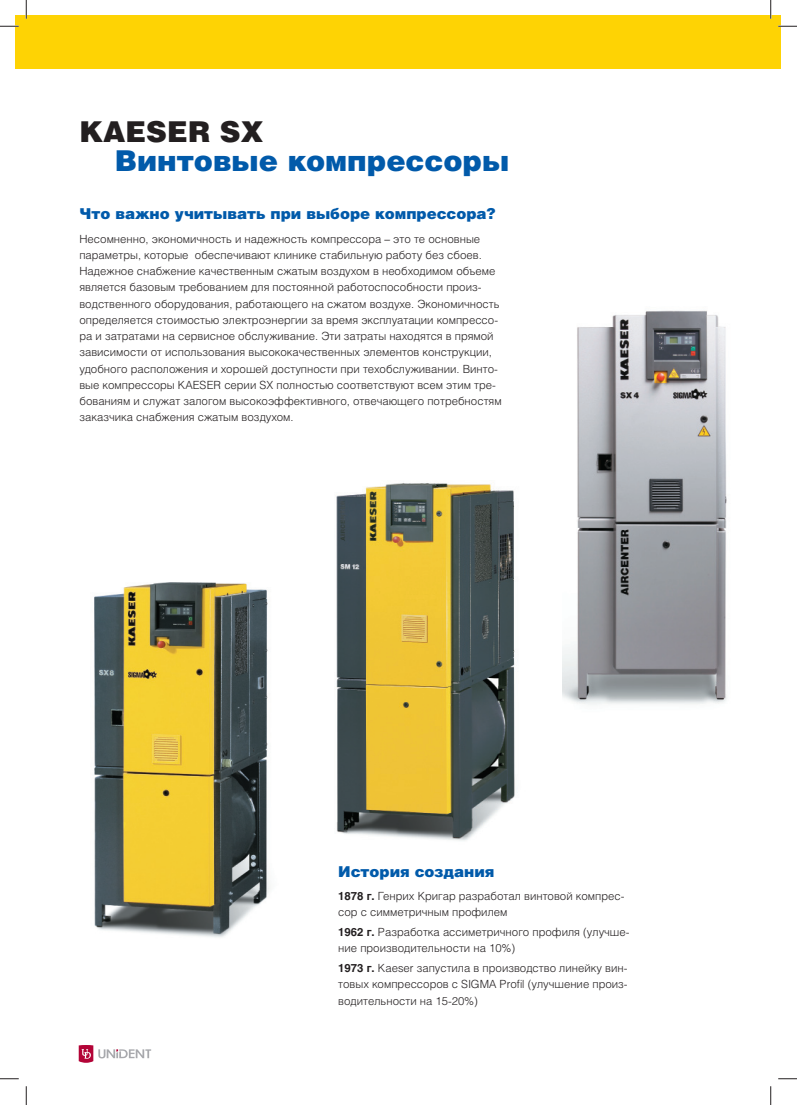
<style>
.page{position:relative;width:797px;height:1105px;background:#fff}
.page>*{position:absolute;margin:0;border:0;box-sizing:border-box;transform-origin:0 0}
.t1{font:900 28.75px "Helios Std";color:#015aaa}
.t2{font:900 28.75px "Helios Std";color:#231f20}
.t3{font:900 15px "Helios Std";color:#015aaa}
.t4{font:300 11.25px/16.2px "Helios Std";color:#231f20}
.s1{font-weight:700}
</style>
<div class="page">
<div style="left:16px;top:16px;width:765px;height:53px;background:#fed304"></div>
<svg style="left:79px;top:1045px;width:72px;height:18px"></svg>
<img style="left:562px;top:310px;width:165px;height:395px">
<img style="left:94px;top:582px;width:176px;height:356px">
<img style="left:336px;top:482px;width:179px;height:359px">
<svg style="left:0;top:25px;width:19px;height:2px"></svg>
<svg style="left:778px;top:25px;width:19px;height:2px"></svg>
<svg style="left:0;top:1078px;width:19px;height:1px"></svg>
<svg style="left:778px;top:1078px;width:19px;height:1px"></svg>
<svg style="left:25px;top:0;width:2px;height:19px"></svg>
<svg style="left:25px;top:1086px;width:2px;height:19px"></svg>
<svg style="left:770px;top:0;width:1px;height:19px"></svg>
<svg style="left:770px;top:1086px;width:1px;height:19px"></svg>
<h1 class="t2" style="left:79px;top:122px;width:185px">KAESER SX</h1>
<h1 class="t1" style="left:115px;top:150px;width:396px">Винтовые компрессоры</h1>
<h2 class="t3" style="left:79px;top:209px;width:418px">Что важно учитывать при выборе компрессора?</h2>
<p class="t4" style="left:79px;top:232px;width:423px">Несомненно, экономичность и надежность компрессора – это те основные параметры, которые обеспечивают клинике стабильную работу без сбоев.<br>Надежное снабжение качественным сжатым воздухом в необходимом объеме является базовым требованием для постоянной работоспособности произ&shy;водственного оборудования, работающего на сжатом воздухе. Экономичность определяется стоимостью электроэнергии за время эксплуатации компрессо&shy;ра и затратами на сервисное обслуживание. Эти затраты находятся в прямой зависимости от использования высококачественных элементов конструкции, удобного расположения и хорошей доступности при техобслуживании. Винто&shy;вые компрессоры KAESER серии SX полностью соответствуют всем этим тре&shy;бованиям и служат залогом высокоэффективного, отвечающего потребностям заказчика снабжения сжатым воздухом.</p>
<h2 class="t3" style="left:338px;top:866px;width:158px">История создания</h2>
<p class="t4" style="left:338px;top:889px;width:288px"><span class="s1">1878 г.</span> Генрих Кригар разработал винтовой компрес&shy;сор с симметричным профилем</p>
<p class="t4" style="left:338px;top:925px;width:293px"><span class="s1">1962 г.</span> Разработка ассиметричного профиля (улучше&shy;ние производительности на 10%)</p>
<p class="t4" style="left:338px;top:961px;width:291px;text-align:justify"><span class="s1">1973 г.</span> Kaeser запустила в производство линейку вин&shy;товых компрессоров с SIGMA Profil (улучшение произ&shy;водительности на 15-20%)</p>
</div>
